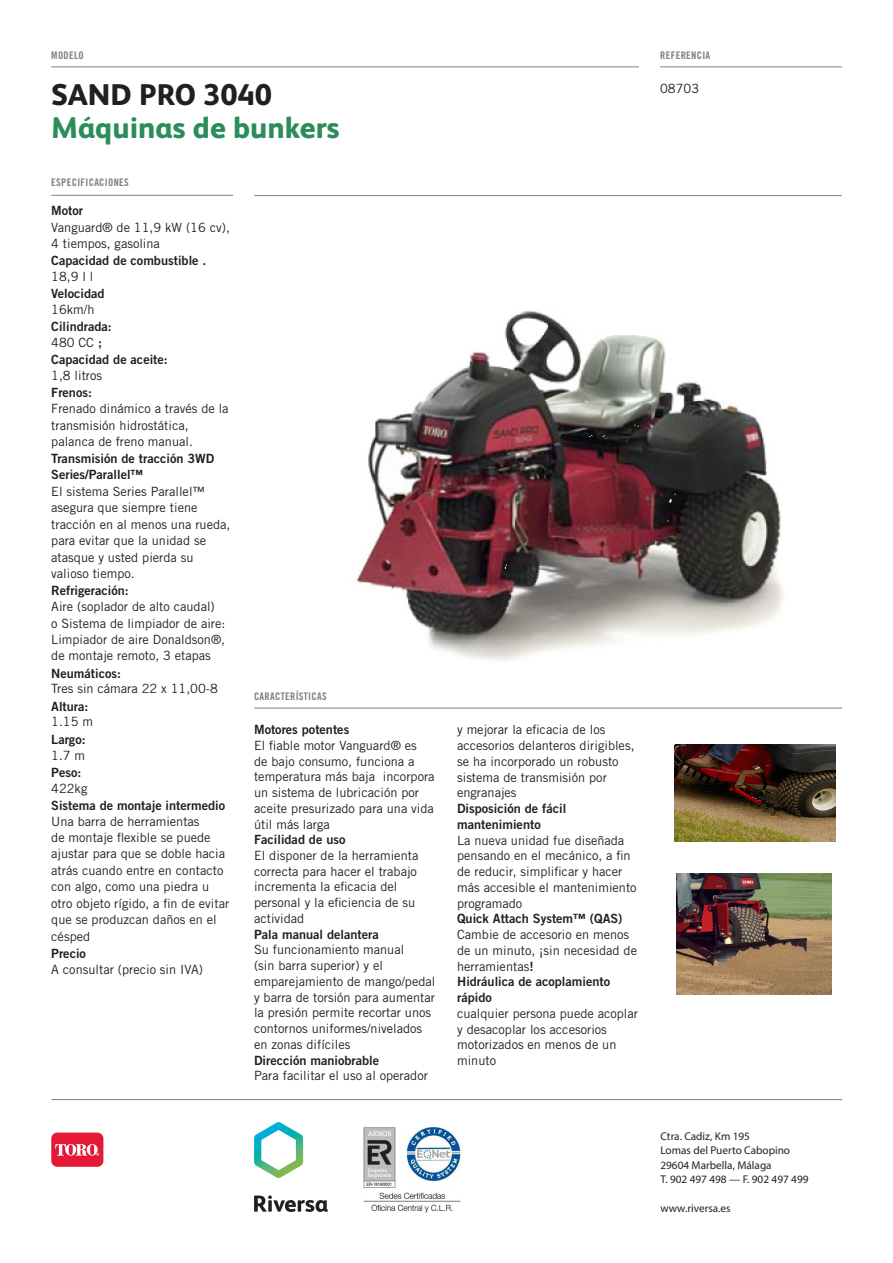
<style>
.page{position:relative;width:893px;height:1263px;background:#fff}
.page>*{position:absolute;margin:0;border:0;box-sizing:border-box;transform-origin:0 0}
.Titular{font:800 30px "FS Albert";color:#2c8d5c}
.Titular-2{font:800 30px "FS Albert";color:#231f20}
.Texto_secundario{font:12.75px/15.8px "Trade Gothic LT Std";color:#231f20}
.Texto_secundario-2{font:12.75px/15.8px "Trade Gothic LT Std Bd 2";color:#231f20}
.Referencia{font:12.75px "Trade Gothic LT Std";color:#231f20}
.t1{font:11.25px "Myriad Pro";color:#231f20}
.t2{font:10.5px "Trade Gothic LT Std Bd Cn 20";letter-spacing:.03em;color:#7c8084}
.s1{font-family:"Trade Gothic LT Std Bd 2"}
.s2{font-family:"Trade Gothic LT Std"}
</style>
<div class="page">
<hr style="left:254px;top:708px;width:588px;height:1px;background:#7c8084">
<hr style="left:51px;top:67px;width:588px;height:1px;background:#7c8084">
<hr style="left:51px;top:195px;width:182px;height:1px;background:#7c8084">
<hr style="left:660px;top:67px;width:182px;height:1px;background:#7c8084">
<img style="left:356px;top:311px;width:428px;height:350px">
<hr style="left:254px;top:195px;width:588px;height:1px;background:#7c8084">
<img style="left:675px;top:744px;width:160px;height:97px">
<hr style="left:51px;top:1099px;width:791px;height:1px;background:#7c8084">
<div style="left:51px;top:1132px;width:52px;height:35px;background:#e51836;border-radius:6px"></div>
<svg style="left:55px;top:1144px;width:44px;height:12px"></svg>
<img style="left:364px;top:1128px;width:98px;height:85px">
<svg style="left:254px;top:1195px;width:74px;height:17px"></svg>
<svg style="left:254px;top:1122px;width:49px;height:56px"></svg>
<img style="left:676px;top:873px;width:156px;height:121px">
<p class="t2" style="left:51px;top:48px;width:34px">MODELO</p>
<p class="Titular-2" style="left:51px;top:73px;width:222px">SAND PRO 3040</p>
<p class="Titular" style="left:51px;top:106px;width:290px">Máquinas de bunkers</p>
<p class="t2" style="left:51px;top:176px;width:79px">ESPECIFICACIONES</p>
<p class="Texto_secundario-2" style="left:51px;top:203px;width:33px">Motor</p>
<p class="Texto_secundario" style="left:51px;top:219px;width:180px;line-height:16.5px">Vanguard® de 11,9 kW (16 cv),<br>4 tiempos, gasolina</p>
<p class="Texto_secundario-2" style="left:51px;top:252px;width:157px">Capacidad de combustible .</p>
<p class="Texto_secundario" style="left:51px;top:269px;width:44px">18,9 l l</p>
<p class="Texto_secundario-2" style="left:51px;top:285px;width:55px">Velocidad</p>
<p class="Texto_secundario" style="left:51px;top:302px;width:45px">16km/h</p>
<p class="Texto_secundario-2" style="left:51px;top:318px;width:62px">Cilindrada:</p>
<p class="Texto_secundario" style="left:51px;top:335px;width:52px">480 CC <span class="s1">;</span></p>
<p class="Texto_secundario-2" style="left:51px;top:351px;width:118px">Capacidad de aceite:</p>
<p class="Texto_secundario" style="left:51px;top:368px;width:52px">1,8 litros</p>
<p class="Texto_secundario-2" style="left:51px;top:384px;width:42px">Frenos:</p>
<p class="Texto_secundario" style="left:51px;top:401px;width:179px">Frenado dinámico a través de la</p>
<p class="Texto_secundario" style="left:51px;top:417px;width:143px;line-height:16.5px">transmisión hidrostática, palanca de freno manual.</p>
<p class="Texto_secundario-2" style="left:51px;top:450px;width:165px;line-height:16.5px">Transmisión de tracción 3WD<br>Series/Parallel™</p>
<p class="Texto_secundario" style="left:51px;top:483px;width:181px;line-height:16.5px">El sistema Series Parallel™ asegura que siempre tiene tracción en al menos una rueda, para evitar que la unidad se atasque y usted pierda su valioso tiempo.</p>
<p class="Texto_secundario-2" style="left:51px;top:582px;width:79px">Refrigeración:</p>
<p class="Texto_secundario" style="left:51px;top:599px;width:165px">Aire (soplador de alto caudal)</p>
<p class="Texto_secundario" style="left:51px;top:615px;width:176px">o Sistema de limpiador de aire:</p>
<p class="Texto_secundario" style="left:51px;top:632px;width:175px">Limpiador de aire Donaldson®, de montaje remoto, 3 etapas</p>
<p class="Texto_secundario" style="left:51px;top:665px;width:168px;line-height:15.3px"><span class="s1">Neumáticos:<br></span>Tres sin cámara 22 x 11,00-8</p>
<p class="Texto_secundario-2" style="left:51px;top:698px;width:43px;line-height:15.3px">Altura:<br><span class="s2">1.15 m</span></p>
<p class="Texto_secundario" style="left:51px;top:731px;width:180px;line-height:16.5px"><span class="s1">Largo:<br></span>1.7 m<br><span class="s1">Peso:<br></span>422kg<br><span class="s1">Sistema de montaje intermedio<br></span>Una barra de herramientas<br>de montaje flexible se puede ajustar para que se doble hacia atrás cuando entre en contacto con algo, como una piedra u otro objeto rígido, a fin de evitar que se produzcan daños en el césped<br><span class="s1">Precio<br></span>A consultar (precio sin IVA)</p>
<p class="t2" style="left:254px;top:689px;width:74px">CARACTERÍSTICAS</p>
<p class="Texto_secundario-2" style="left:254px;top:721px;width:97px">Motores potentes</p>
<p class="Texto_secundario" style="left:254px;top:737px;width:182px">El fiable motor Vanguard® es<br>de bajo consumo, funciona a temperatura más baja incorpora un sistema de lubricación por aceite presurizado para una vida útil más larga</p>
<p class="Texto_secundario-2" style="left:254px;top:831px;width:93px">Facilidad de uso</p>
<p class="Texto_secundario" style="left:254px;top:847px;width:166px">El disponer de la herramienta correcta para hacer el trabajo incrementa la eficacia del personal y la eficiencia de su actividad</p>
<p class="Texto_secundario-2" style="left:254px;top:926px;width:126px">Pala manual delantera</p>
<p class="Texto_secundario" style="left:254px;top:942px;width:183px">Su funcionamiento manual<br>(sin barra superior) y el emparejamiento de mango/pedal y barra de torsión para aumentar la presión permite recortar unos contornos uniformes/nivelados en zonas difíciles</p>
<p class="Texto_secundario-2" style="left:254px;top:1052px;width:127px">Dirección maniobrable</p>
<p class="Texto_secundario" style="left:254px;top:1068px;width:175px">Para facilitar el uso al operador</p>
<p class="Texto_secundario" style="left:457px;top:722px;width:179px">y mejorar la eficacia de los accesorios delanteros dirigibles, se ha incorporado un robusto sistema de transmisión por engranajes</p>
<p class="Texto_secundario-2" style="left:457px;top:800px;width:111px">Disposición de fácil mantenimiento</p>
<p class="Texto_secundario" style="left:457px;top:832px;width:181px">La nueva unidad fue diseñada pensando en el mecánico, a fin de reducir, simplificar y hacer más accesible el mantenimiento programado</p>
<p class="Texto_secundario-2" style="left:457px;top:911px;width:167px">Quick Attach System™ (QAS)</p>
<p class="Texto_secundario" style="left:457px;top:926px;width:181px">Cambie de accesorio en menos de un minuto, ¡sin necesidad de herramientas<span class="s1">!</span></p>
<p class="Texto_secundario-2" style="left:457px;top:974px;width:155px">Hidráulica de acoplamiento rápido</p>
<p class="Texto_secundario" style="left:457px;top:1005px;width:182px">cualquier persona puede acoplar y desacoplar los accesorios motorizados en menos de un minuto</p>
<p class="t2" style="left:660px;top:48px;width:52px">REFERENCIA</p>
<p class="Referencia" style="left:660px;top:81px;width:40px">08703</p>
<p class="t1" style="left:660px;top:1129px;width:91px">Ctra. Cadiz, Km 195</p>
<p class="t1" style="left:660px;top:1144px;width:131px">Lomas del Puerto Cabopino</p>
<p class="t1" style="left:660px;top:1158px;width:113px">29604 Marbella, Málaga</p>
<p class="t1" style="left:660px;top:1172px;width:150px">T. 902 497 498 — F. 902 497 499</p>
<p class="t1" style="left:660px;top:1201px;width:72px">www.riversa.es</p>
</div>
